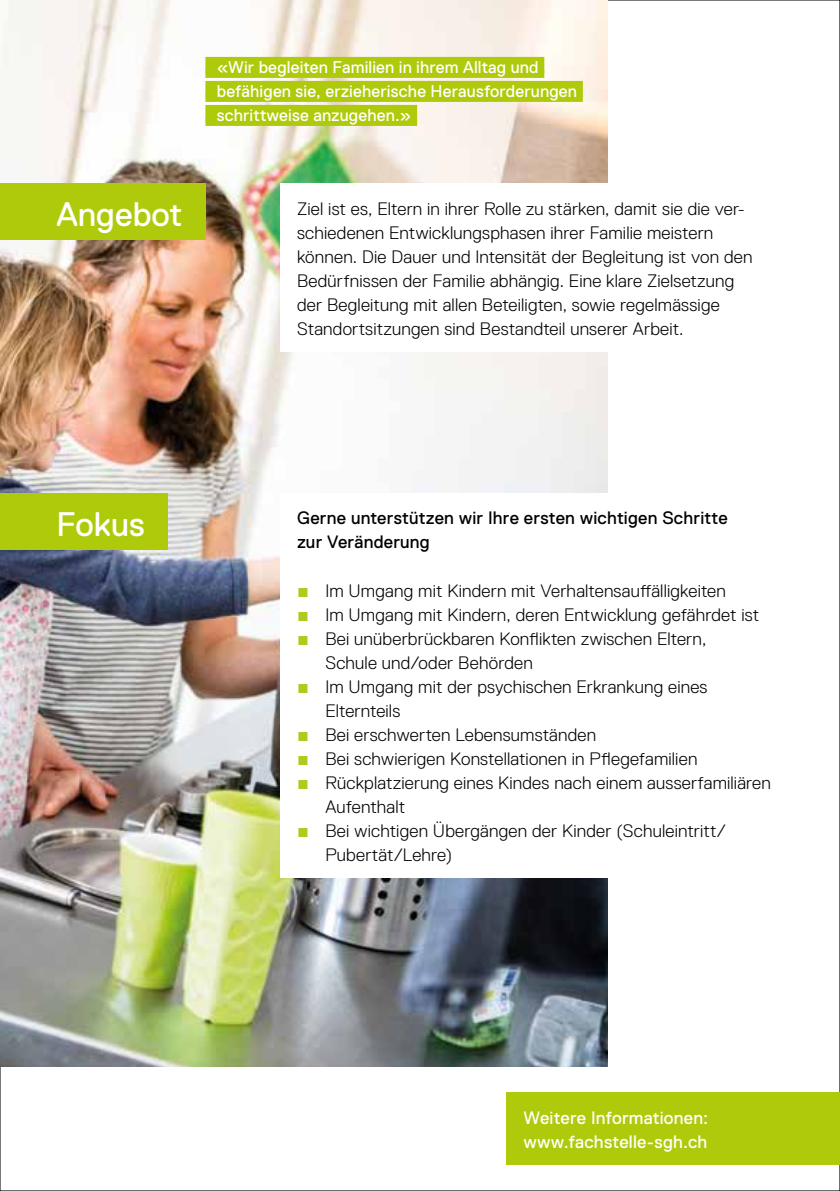
<style>
.page{position:relative;width:840px;height:1191px;background:#fff}
.page>*{position:absolute;margin:0;border:0;box-sizing:border-box;transform-origin:0 0}
.t1{font:34px "Replica Std";color:#fff}
.t2{font:300 18px/24px "Replica Std";letter-spacing:.01em;color:#000}
.t3{font:18px/24px "Replica Std";letter-spacing:.01em;color:#000}
.t4{font:18px/24px "Replica Std";letter-spacing:.01em;color:#fff}
.t5{font:17px/24px "Replica Std";letter-spacing:.01em;color:#fff}
.s1{color:#afca1e}
</style>
<div class="page">
<img style="left:0;top:0;width:607px;height:1066px">
<div style="left:205px;top:57px;width:339px;height:16px;background:#afca0b"></div>
<div style="left:205px;top:71px;width:339px;height:7px;background:#afca0b"></div>
<div style="left:205px;top:81px;width:377px;height:16px;background:#afca0b"></div>
<div style="left:205px;top:95px;width:377px;height:7px;background:#afca0b"></div>
<div style="left:205px;top:105px;width:212px;height:16px;background:#afca0b"></div>
<div style="left:205px;top:119px;width:212px;height:7px;background:#afca0b"></div>
<div style="left:506px;top:1092px;width:333px;height:72px;background:#afca0b"></div>
<div style="left:280px;top:184px;width:502px;height:168px;background:#fff"></div>
<div style="left:280px;top:493px;width:502px;height:384px;background:#fff"></div>
<div style="left:0;top:493px;width:167px;height:57px;background:#afca0b"></div>
<div style="left:0;top:184px;width:205px;height:56px;background:#afca0b"></div>
<h1 class="t1" style="left:56px;top:195px;width:128px">Angebot</h1>
<p class="t5" style="left:217px;top:55px;width:361px">«Wir begleiten Familien in ihrem Alltag und befähigen sie, erzieherische Herausforderungen schrittweise anzugehen.»</p>
<p class="t2" style="left:297px;top:197px;width:456px">Ziel ist es, Eltern in ihrer Rolle zu stärken, damit sie die ver&shy;schiedenen Entwicklungsphasen ihrer Familie meistern können. Die Dauer und Intensität der Begleitung ist von den Bedürfnissen der Familie abhängig. Eine klare Zielsetzung der Begleitung mit allen Beteiligten, sowie regelmässige Standortsitzungen sind Bestandteil unserer Arbeit.</p>
<h1 class="t1" style="left:56px;top:505px;width:90px">Fokus</h1>
<p class="t3" style="left:297px;top:506px;width:432px">Gerne unterstützen wir Ihre ersten wichtigen Schritte zur Veränderung</p>
<p class="t2" style="left:297px;top:578px;width:430px"><span class="s1">•</span> Im Umgang mit Kindern mit Verhaltensauffälligkeiten</p>
<p class="t2" style="left:297px;top:602px;width:463px"><span class="s1">•</span> Im Umgang mit Kindern, deren Entwicklung gefährdet ist</p>
<p class="t2" style="left:325px;top:626px;width:382px;text-indent:-28px"><span class="s1">•</span> Bei unüberbrückbaren Konflikten zwischen Eltern,<br>Schule und/oder Behörden</p>
<p class="t2" style="left:325px;top:674px;width:383px;text-indent:-28px"><span class="s1">•</span> Im Umgang mit der psychischen Erkrankung eines<br>Elternteils</p>
<p class="t2" style="left:297px;top:722px;width:300px"><span class="s1">•</span> Bei erschwerten Lebensumständen</p>
<p class="t2" style="left:297px;top:746px;width:401px"><span class="s1">•</span> Bei schwierigen Konstellationen in Pflegefamilien</p>
<p class="t2" style="left:325px;top:770px;width:446px;text-indent:-28px"><span class="s1">•</span> Rückplatzierung eines Kindes nach einem ausserfamiliären<br>Aufenthalt</p>
<p class="t2" style="left:325px;top:818px;width:402px;text-indent:-28px"><span class="s1">•</span> Bei wichtigen Übergängen der Kinder (Schuleintritt/<br>Pubertät/Lehre)</p>
<p class="t4" style="left:523px;top:1105px;width:186px">Weitere Informationen: www.fachstelle-sgh.ch</p>
</div>
